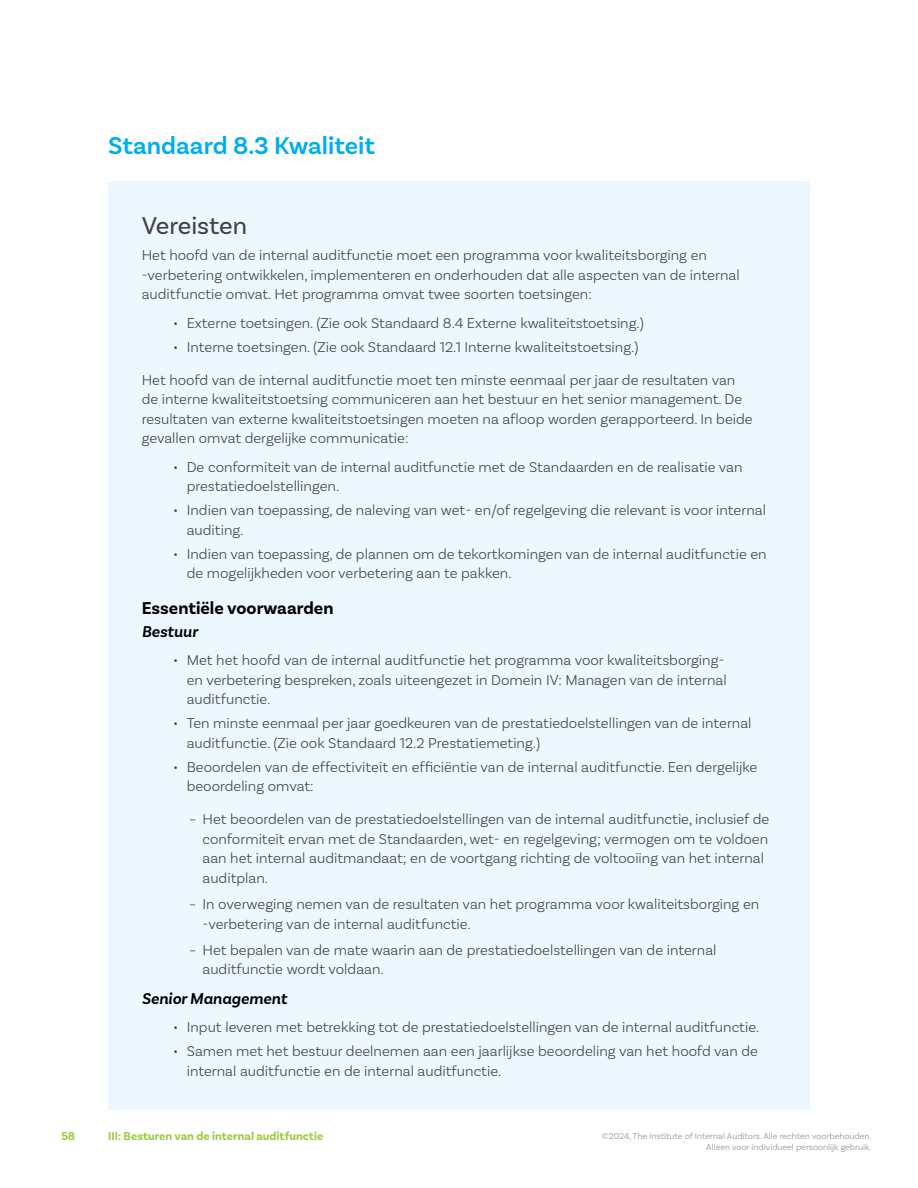
<style>
.page{position:relative;width:918px;height:1188px;background:#fff}
.page>*{position:absolute;margin:0;border:0;box-sizing:border-box;transform-origin:0 0}
.t1{font:600 25.5px "Basic Sans";color:#00aeef}
.t2{font:25.5px "Basic Sans";letter-spacing:-.005em;color:#414042}
.t3{font:700 18px "Basic Sans";color:#000}
.t4{font:italic 600 16.5px "Basic Sans";color:#000}
.t5{font:300 15px/19.5px "Basic Sans";color:#414042}
.t6{font:700 12px "Basic Sans";color:#9aca3c}
.t7{font:300 9px/10.8px "Basic Sans";color:#8a8c8e;text-align:right}
</style>
<div class="page">
<div style="left:108px;top:181px;width:702px;height:928px;background:#ecf8fe"></div>
<h1 class="t1" style="left:108px;top:130px;width:269px">Standaard 8.3 Kwaliteit</h1>
<h1 class="t2" style="left:142px;top:210px;width:107px">Vereisten</h1>
<p class="t5" style="left:142px;top:245px;width:599px">Het hoofd van de internal auditfunctie moet een programma voor kwaliteitsborging en -verbetering ontwikkelen, implementeren en onderhouden dat alle aspecten van de internal auditfunctie omvat. Het programma omvat twee soorten toetsingen:</p>
<p class="t5" style="left:173px;top:313px;width:472px">• Externe toetsingen. (Zie ook Standaard 8.4 Externe kwaliteitstoetsing.)</p>
<p class="t5" style="left:173px;top:337px;width:467px">• Interne toetsingen. (Zie ook Standaard 12.1 Interne kwaliteitstoetsing.)</p>
<p class="t5" style="left:142px;top:370px;width:612px">Het hoofd van de internal auditfunctie moet ten minste eenmaal per jaar de resultaten van de interne kwaliteitstoetsing communiceren aan het bestuur en het senior management. De resultaten van externe kwaliteitstoetsingen moeten na afloop worden gerapporteerd. In beide gevallen omvat dergelijke communicatie:</p>
<p class="t5" style="left:187px;top:457px;width:557px;text-indent:-14px">• De conformiteit van de internal auditfunctie met de Standaarden en de realisatie van prestatiedoelstellingen.</p>
<p class="t5" style="left:187px;top:500px;width:581px;text-indent:-14px">• Indien van toepassing, de naleving van wet- en/of regelgeving die relevant is voor internal auditing.</p>
<p class="t5" style="left:187px;top:544px;width:581px;text-indent:-14px">• Indien van toepassing, de plannen om de tekortkomingen van de internal auditfunctie en de mogelijkheden voor verbetering aan te pakken.</p>
<p class="t3" style="left:142px;top:597px;width:193px">Essentiële voorwaarden</p>
<p class="t4" style="left:142px;top:621px;width:58px">Bestuur</p>
<p class="t5" style="left:187px;top:650px;width:541px;text-indent:-14px">• Met het hoofd van de internal auditfunctie het programma voor kwaliteitsborging&shy;en verbetering bespreken, zoals uiteengezet in Domein IV: Managen van de internal auditfunctie.</p>
<p class="t5" style="left:187px;top:713px;width:566px;text-indent:-14px">• Ten minste eenmaal per jaar goedkeuren van de prestatiedoelstellingen van de internal auditfunctie. (Zie ook Standaard 12.2 Prestatiemeting.)</p>
<p class="t5" style="left:187px;top:757px;width:572px;text-indent:-14px">• Beoordelen van de effectiviteit en efficiëntie van de internal auditfunctie. Een dergelijke beoordeling omvat:</p>
<p class="t5" style="left:202px;top:809px;width:568px;text-indent:-14px">– Het beoordelen van de prestatiedoelstellingen van de internal auditfunctie, inclusief de conformiteit ervan met de Standaarden, wet- en regelgeving; vermogen om te voldoen aan het internal auditmandaat; en de voortgang richting de voltooiing van het internal auditplan.</p>
<p class="t5" style="left:202px;top:894px;width:558px;text-indent:-14px">– In overweging nemen van de resultaten van het programma voor kwaliteitsborging en -verbetering van de internal auditfunctie.</p>
<p class="t5" style="left:202px;top:940px;width:516px;text-indent:-14px">– Het bepalen van de mate waarin aan de prestatiedoelstellingen van de internal auditfunctie wordt voldaan.</p>
<p class="t4" style="left:142px;top:988px;width:147px">Senior Management</p>
<p class="t5" style="left:173px;top:1017px;width:588px">• Input leveren met betrekking tot de prestatiedoelstellingen van de internal auditfunctie.</p>
<p class="t5" style="left:187px;top:1041px;width:573px;text-indent:-14px">• Samen met het bestuur deelnemen aan een jaarlijkse beoordeling van het hoofd van de internal auditfunctie en de internal auditfunctie.</p>
<p class="t6" style="left:61px;top:1129px;width:16px">58</p>
<p class="t6" style="left:108px;top:1129px;width:217px">III: Besturen van de internal auditfunctie</p>
<p class="t7" style="left:602px;top:1131px;width:271px">©2024, The Institute of Internal Auditors. Alle rechten voorbehouden.<br>Alleen voor individueel persoonlijk gebruik.</p>
</div>
